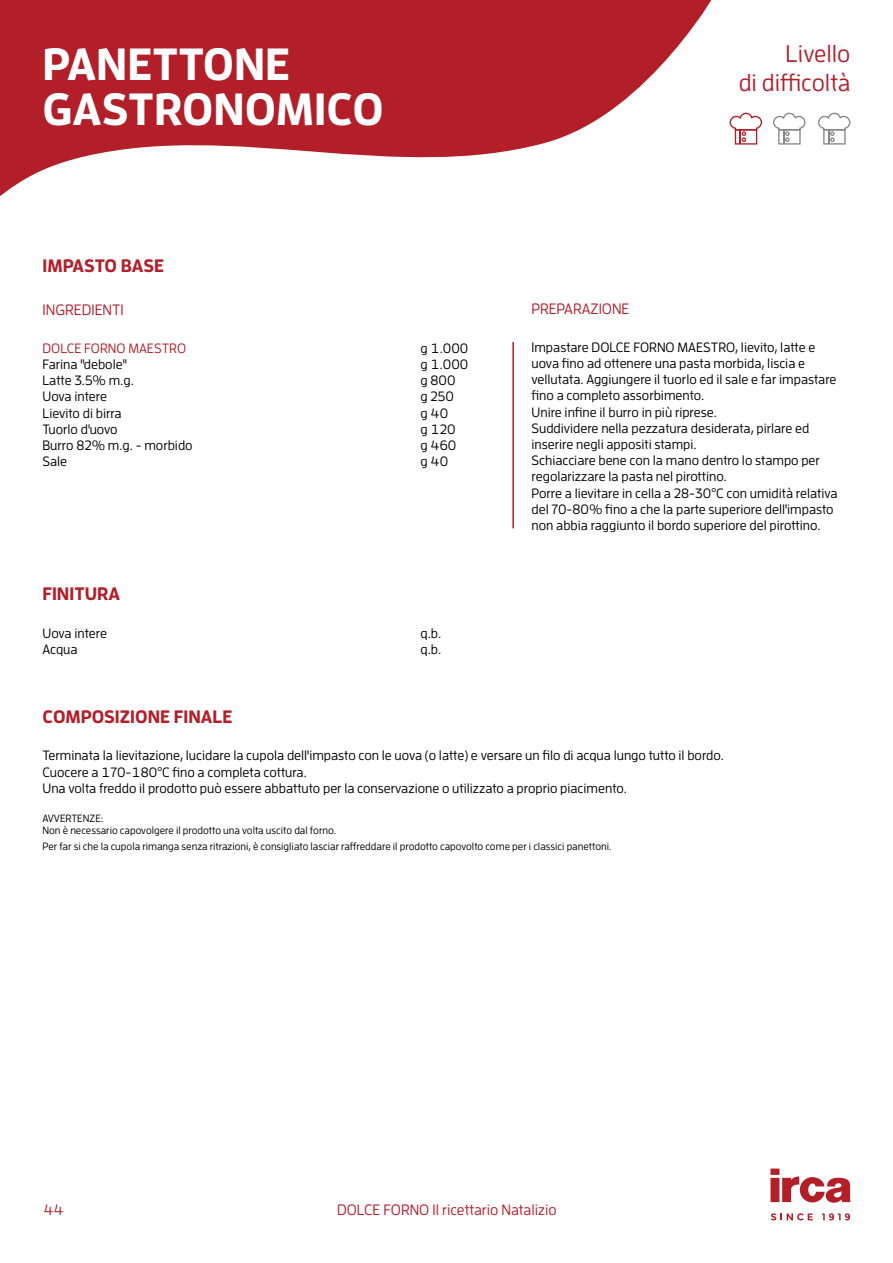
<style>
.page{position:relative;width:893px;height:1263px;background:#fff}
.page>*{position:absolute;margin:0;border:0;box-sizing:border-box;transform-origin:0 0}
.t1{font:700 45px/45px "Enzo Pro";color:#fff}
.t2{font:500 24px/28.8px "Enzo Pro";color:#b21f29;text-align:right}
.t3{font:700 18px "Enzo Pro";color:#b21f29}
.t4{font:500 15px "Enzo Pro";color:#b21f29}
.t5{font:500 13.5px/16.2px "Enzo Pro";color:#000}
.t6{font:500 13.5px "Enzo Pro";color:#b21f29}
.t7{font:500 10.5px/12.6px "Enzo Pro";color:#000}
</style>
<div class="page">
<svg style="left:0;top:0;width:712px;height:196px;fill:#b21f29"></svg>
<svg style="left:770px;top:1168px;width:80px;height:35px"></svg>
<svg style="left:771px;top:1213px;width:42px;height:7px"></svg>
<svg style="left:822px;top:1213px;width:28px;height:7px"></svg>
<hr style="left:512px;top:342px;width:2px;height:186px;background:#b21f29">
<svg style="left:730px;top:113px;width:32px;height:32px"></svg>
<svg style="left:773px;top:113px;width:32px;height:32px"></svg>
<svg style="left:818px;top:113px;width:32px;height:32px"></svg>
<h1 class="t1" style="left:43px;top:40px;width:343px">PANETTONE<br>GASTRONOMICO</h1>
<h3 class="t3" style="left:43px;top:254px;width:123px">IMPASTO BASE</h3>
<p class="t4" style="left:43px;top:301px;width:83px">INGREDIENTI</p>
<p class="t6" style="left:43px;top:340px;width:145px">DOLCE FORNO MAESTRO</p>
<p class="t5" style="left:421px;top:340px;width:49px">g 1.000</p>
<p class="t5" style="left:43px;top:356px;width:86px">Farina "debole"</p>
<p class="t5" style="left:421px;top:356px;width:49px">g 1.000</p>
<p class="t5" style="left:43px;top:372px;width:93px">Latte 3.5% m.g.</p>
<p class="t5" style="left:421px;top:372px;width:36px">g 800</p>
<p class="t5" style="left:43px;top:388px;width:66px">Uova intere</p>
<p class="t5" style="left:421px;top:388px;width:35px">g 250</p>
<p class="t5" style="left:43px;top:404px;width:81px">Lievito di birra</p>
<p class="t5" style="left:421px;top:404px;width:29px">g 40</p>
<p class="t5" style="left:43px;top:421px;width:77px">Tuorlo d'uovo</p>
<p class="t5" style="left:421px;top:421px;width:36px">g 120</p>
<p class="t5" style="left:43px;top:437px;width:152px">Burro 82% m.g. - morbido</p>
<p class="t5" style="left:421px;top:437px;width:37px">g 460</p>
<p class="t5" style="left:43px;top:453px;width:26px">Sale</p>
<p class="t5" style="left:421px;top:453px;width:29px">g 40</p>
<h3 class="t3" style="left:43px;top:582px;width:79px">FINITURA</h3>
<p class="t5" style="left:43px;top:625px;width:66px">Uova intere</p>
<p class="t5" style="left:421px;top:625px;width:22px">q.b.</p>
<p class="t5" style="left:43px;top:641px;width:37px">Acqua</p>
<p class="t5" style="left:421px;top:641px;width:22px">q.b.</p>
<h2 class="t2" style="left:739px;top:39px;width:113px">Livello<br>di difficoltà</h2>
<p class="t4" style="left:531px;top:300px;width:100px">PREPARAZIONE</p>
<p class="t5" style="left:531px;top:339px;width:308px">Impastare DOLCE FORNO MAESTRO, lievito, latte e uova fino ad ottenere una pasta morbida, liscia e vellutata. Aggiungere il tuorlo ed il sale e far impastare fino a completo assorbimento.<br>Unire infine il burro in più riprese.<br>Suddividere nella pezzatura desiderata, pirlare ed inserire negli appositi stampi.<br>Schiacciare bene con la mano dentro lo stampo per regolarizzare la pasta nel pirottino.<br>Porre a lievitare in cella a 28-30°C con umidità relativa del 70-80% fino a che la parte superiore dell'impasto non abbia raggiunto il bordo superiore del pirottino.</p>
<h3 class="t3" style="left:43px;top:705px;width:192px">COMPOSIZIONE FINALE</h3>
<p class="t5" style="left:43px;top:747px;width:683px">Terminata la lievitazione, lucidare la cupola dell'impasto con le uova (o latte) e versare un filo di acqua lungo tutto il bordo.<br>Cuocere a 170-180°C fino a completa cottura.<br>Una volta freddo il prodotto può essere abbattuto per la conservazione o utilizzato a proprio piacimento.</p>
<p class="t7" style="left:43px;top:811px;width:295px">AVVERTENZE:<br>Non è necessario capovolgere il prodotto una volta uscito dal forno.</p>
<p class="t7" style="left:43px;top:840px;width:570px">Per far si che la cupola rimanga senza ritrazioni, è consigliato lasciar raffreddare il prodotto capovolto come per i classici panettoni.</p>
<p class="t4" style="left:43px;top:1201px;width:22px">44</p>
<p class="t4" style="left:337px;top:1201px;width:221px">DOLCE FORNO Il ricettario Natalizio</p>
</div>
